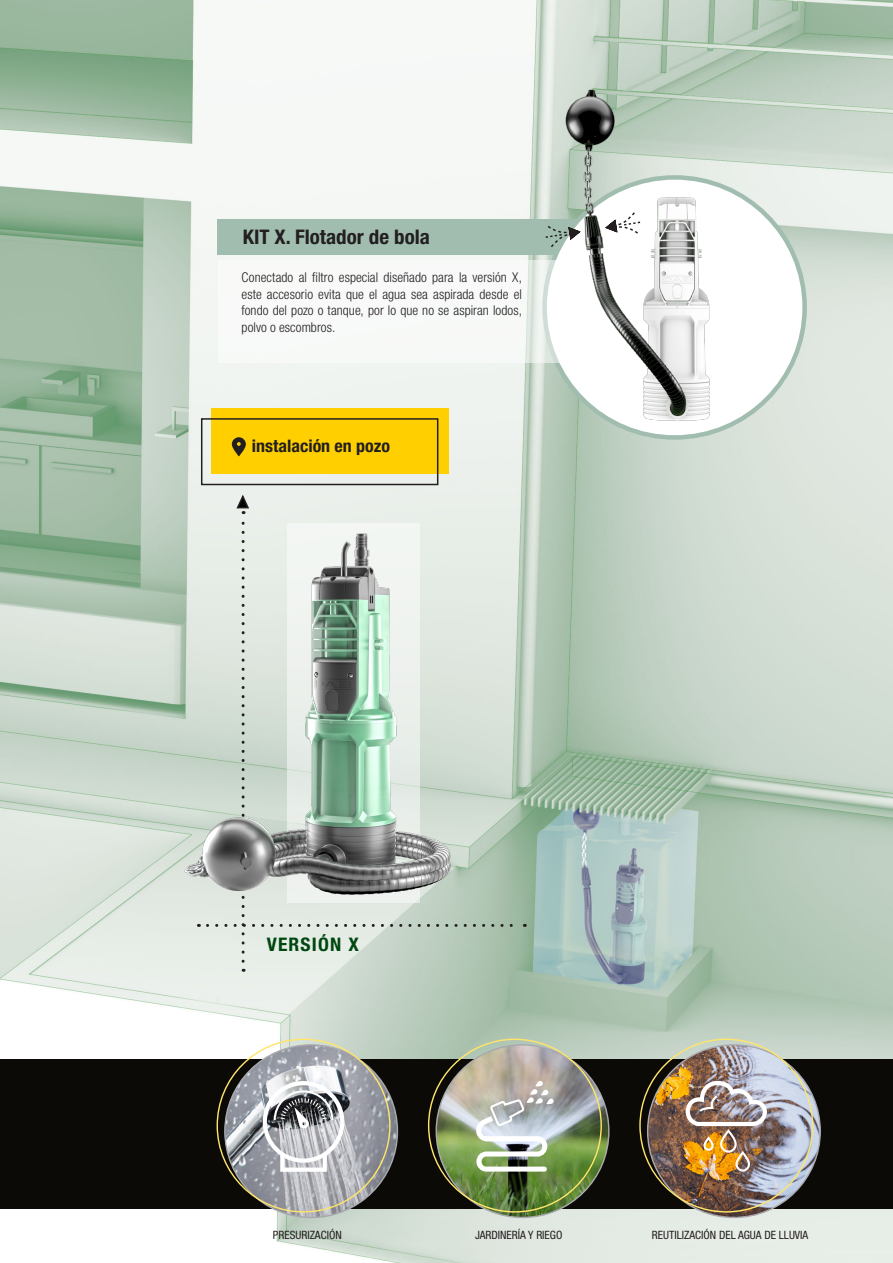
<style>
.page{position:relative;width:893px;height:1263px;background:#fff}
.page>*{position:absolute;margin:0;border:0;box-sizing:border-box;transform-origin:0 0}
.t1{font:700 condensed 20.1px "Helvetica Neue LT";color:#231f20;scale:1.04 1}
.t2{font:700 condensed 18.75px "Helvetica Neue LT";letter-spacing:.06em;color:#004710;scale:1.04 1}
.t3{font:700 condensed 17.25px "Helvetica Neue LT";color:#231f20;scale:1.04 1}
.t4{font:300 condensed 13.5px/16.5px "Helvetica Neue LT";letter-spacing:.005em;color:#231f20;text-align:justify}
.t5{font:condensed 11.4px "Helvetica Neue LT";color:#231f20}
</style>
<div class="page">
<img style="left:0;top:0;width:893px;height:1263px">
<div style="left:0;top:1060px;width:893px;height:149px;background:#0c0a06"></div>
<img style="left:648px;top:1045px;width:172px;height:172px;border-radius:86px">
<img style="left:225px;top:1045px;width:172px;height:172px;border-radius:86px">
<img style="left:436px;top:1045px;width:173px;height:172px;border-radius:86px">
<svg style="left:263px;top:1081px;width:81px;height:91px;background:#aeb0b4"></svg>
<img style="left:685px;top:1081px;width:82px;height:90px">
<svg style="left:475px;top:1080px;width:79px;height:91px;background:#b9c0b4"></svg>
<div style="left:211px;top:408px;width:237px;height:66px;background:#ffcf00"></div>
<div style="left:201px;top:418px;width:237px;height:67px;border:2px solid #231f20"></div>
<svg style="left:232px;top:437px;width:14px;height:19px"></svg>
<svg style="left:207px;top:493px;width:318px;height:468px;background:#cedbd0"></svg>
<img style="left:181px;top:507px;width:287px;height:406px">
<div style="left:218px;top:219px;width:441px;height:36px;background:#a1bdb0"></div>
<img style="left:478px;top:89px;width:356px;height:356px">
<svg style="left:544px;top:225px;width:38px;height:23px"></svg>
<svg style="left:604px;top:211px;width:38px;height:24px"></svg>
<div style="left:218px;top:261px;width:365px;height:102px;background:#f8f9f8"></div>
<p class="t1" style="left:243px;top:224px;width:181px">KIT X. Flotador de bola</p>
<p class="t4" style="left:242px;top:269px;width:282px">Conectado al filtro especial diseñado para la versión X, este accesorio evita que el agua sea aspirada desde el fondo del pozo o tanque, por lo que no se aspiran lodos, polvo o escombros.</p>
<p class="t3" style="left:252px;top:435px;width:135px">instalación en pozo</p>
<p class="t2" style="left:267px;top:933px;width:90px">VERSIÓN X</p>
<p class="t5" style="left:273px;top:1228px;width:70px">PRESURIZACIÓN</p>
<p class="t5" style="left:475px;top:1228px;width:89px">JARDINERÍA Y RIEGO</p>
<p class="t5" style="left:652px;top:1228px;width:158px">REUTILIZACIÓN DEL AGUA DE LLUVIA</p>
</div>
